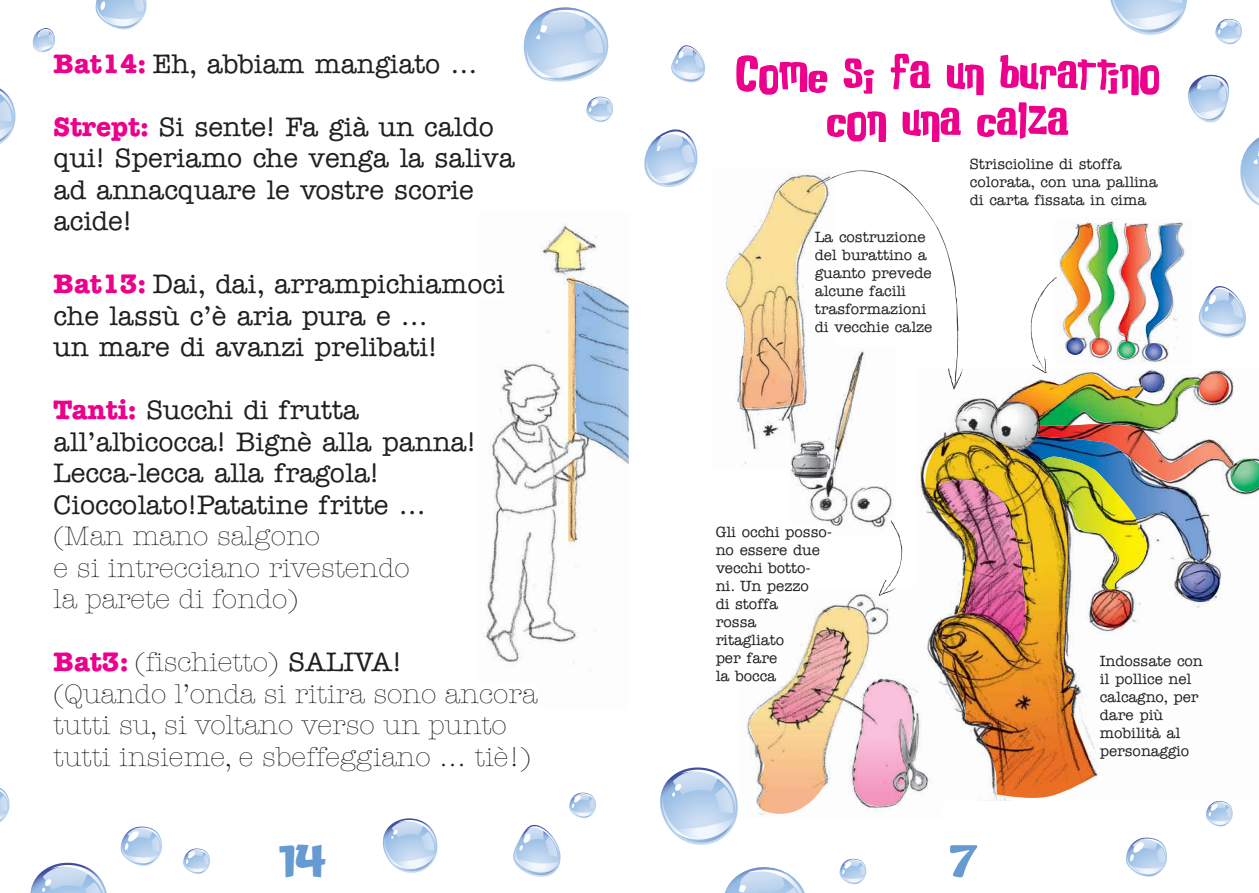
<style>
.page{position:relative;width:1259px;height:893px;background:#fff}
.page>*{position:absolute;margin:0;border:0;box-sizing:border-box;transform-origin:0 0}
.t1{font:45px "Buka Bird";color:#669ad2}
.t2{font:500 27px/31.5px "American Typewriter";color:#231f20}
.t3{font:300 27px/31.5px "American Typewriter";color:#231f20}
.t4{font:500 15px/18px "American Typewriter";color:#231f20}
.s1{font-weight:700;color:#ec008c}
.s2{font-weight:500}
</style>
<div class="page">
<svg style="left:121px;top:827px;width:41px;height:39px"></svg>
<svg style="left:0;top:788px;width:9px;height:34px"></svg>
<svg style="left:96px;top:0;width:50px;height:30px"></svg>
<svg style="left:183px;top:848px;width:27px;height:26px"></svg>
<svg style="left:586px;top:97px;width:27px;height:25px"></svg>
<svg style="left:569px;top:793px;width:27px;height:25px"></svg>
<svg style="left:383px;top:818px;width:54px;height:55px"></svg>
<svg style="left:523px;top:7px;width:86px;height:75px"></svg>
<svg style="left:30px;top:863px;width:77px;height:30px"></svg>
<svg style="left:0;top:88px;width:15px;height:56px"></svg>
<svg style="left:32px;top:28px;width:24px;height:25px"></svg>
<svg style="left:513px;top:824px;width:48px;height:53px"></svg>
<img style="left:483px;top:223px;width:145px;height:448px">
<img style="left:483px;top:275px;width:22px;height:23px">
<img style="left:574px;top:282px;width:54px;height:180px">
<img style="left:568px;top:278px;width:6px;height:165px">
<img style="left:568px;top:460px;width:6px;height:82px">
<img style="left:546px;top:228px;width:43px;height:40px">
<svg style="left:839px;top:859px;width:27px;height:25px"></svg>
<svg style="left:1126px;top:838px;width:41px;height:39px"></svg>
<svg style="left:1206px;top:801px;width:26px;height:26px"></svg>
<svg style="left:1215px;top:19px;width:27px;height:25px"></svg>
<svg style="left:724px;top:867px;width:81px;height:26px"></svg>
<svg style="left:660px;top:767px;width:77px;height:78px"></svg>
<svg style="left:1188px;top:74px;width:71px;height:132px"></svg>
<svg style="left:1110px;top:0;width:77px;height:35px"></svg>
<svg style="left:644px;top:129px;width:54px;height:58px"></svg>
<svg style="left:1198px;top:286px;width:48px;height:52px"></svg>
<svg style="left:671px;top:45px;width:34px;height:38px"></svg>
<svg style="left:950px;top:845px;width:27px;height:32px"></svg>
<svg style="left:736px;top:55px;width:91px;height:40px"></svg>
<svg style="left:843px;top:58px;width:31px;height:36px"></svg>
<svg style="left:890px;top:54px;width:40px;height:35px"></svg>
<svg style="left:947px;top:63px;width:36px;height:32px"></svg>
<svg style="left:1000px;top:55px;width:159px;height:40px"></svg>
<svg style="left:827px;top:111px;width:59px;height:31px"></svg>
<svg style="left:902px;top:108px;width:58px;height:34px"></svg>
<svg style="left:977px;top:102px;width:91px;height:37px"></svg>
<img style="left:791px;top:436px;width:102px;height:92px">
<img style="left:794px;top:469px;width:33px;height:9px">
<img style="left:791px;top:526px;width:35px;height:2px">
<img style="left:836px;top:390px;width:25px;height:62px">
<img style="left:952px;top:369px;width:282px;height:54px">
<img style="left:920px;top:423px;width:36px;height:75px">
<img style="left:1112px;top:457px;width:147px;height:175px">
<img style="left:1095px;top:628px;width:17px;height:151px">
<img style="left:1100px;top:655px;width:12px;height:11px">
<img style="left:1100px;top:673px;width:12px;height:14px">
<img style="left:1100px;top:691px;width:12px;height:14px">
<img style="left:1100px;top:709px;width:12px;height:14px">
<img style="left:1100px;top:727px;width:12px;height:11px">
<img style="left:1100px;top:746px;width:12px;height:13px">
<img style="left:1001px;top:374px;width:140px;height:28px">
<img style="left:1037px;top:378px;width:163px;height:46px">
<img style="left:1038px;top:424px;width:196px;height:57px">
<img style="left:1095px;top:436px;width:113px;height:127px">
<img style="left:1095px;top:457px;width:52px;height:132px">
<img style="left:1180px;top:563px;width:39px;height:39px">
<img style="left:1095px;top:589px;width:36px;height:39px">
<img style="left:1230px;top:459px;width:29px;height:33px">
<img style="left:1199px;top:372px;width:30px;height:31px">
<img style="left:1141px;top:371px;width:22px;height:21px">
<img style="left:956px;top:399px;width:41px;height:34px">
<img style="left:992px;top:402px;width:46px;height:31px">
<img style="left:924px;top:433px;width:171px;height:365px">
<img style="left:931px;top:479px;width:95px;height:165px">
<img style="left:739px;top:174px;width:64px;height:290px">
<img style="left:725px;top:177px;width:78px;height:231px">
<svg style="left:803px;top:170px;width:161px;height:220px"></svg>
<img style="left:806px;top:176px;width:29px;height:19px">
<img style="left:790px;top:348px;width:45px;height:121px">
<img style="left:803px;top:451px;width:14px;height:6px">
<img style="left:801px;top:447px;width:21px;height:4px;border-radius:2px">
<img style="left:793px;top:457px;width:36px;height:12px">
<img style="left:790px;top:348px;width:14px;height:57px">
<img style="left:745px;top:593px;width:171px;height:222px">
<img style="left:745px;top:593px;width:64px;height:1px">
<img style="left:745px;top:598px;width:33px;height:11px">
<img style="left:745px;top:619px;width:2px;height:8px">
<img style="left:745px;top:634px;width:2px;height:14px">
<img style="left:745px;top:652px;width:2px;height:14px">
<img style="left:745px;top:670px;width:2px;height:11px">
<svg style="left:878px;top:520px;width:24px;height:77px"></svg>
<img style="left:878px;top:588px;width:17px;height:8px">
<img style="left:747px;top:607px;width:123px;height:207px">
<img style="left:850px;top:681px;width:63px;height:125px">
<img style="left:769px;top:630px;width:80px;height:92px">
<svg style="left:812px;top:684px;width:65px;height:41px"></svg>
<img style="left:900px;top:718px;width:16px;height:72px">
<img style="left:892px;top:721px;width:24px;height:68px">
<img style="left:916px;top:588px;width:26px;height:210px">
<img style="left:933px;top:620px;width:9px;height:42px">
<img style="left:916px;top:770px;width:11px;height:20px">
<img style="left:916px;top:714px;width:2px;height:32px">
<img style="left:1064px;top:220px;width:123px;height:143px">
<svg style="left:1030px;top:277px;width:27px;height:96px"></svg>
<img style="left:1142px;top:224px;width:43px;height:120px">
<img style="left:1118px;top:225px;width:33px;height:116px">
<img style="left:1085px;top:223px;width:35px;height:116px">
<img style="left:1059px;top:223px;width:36px;height:115px">
<img style="left:1066px;top:338px;width:17px;height:17px">
<img style="left:1091px;top:338px;width:18px;height:17px">
<img style="left:1118px;top:341px;width:17px;height:17px">
<img style="left:1145px;top:343px;width:17px;height:17px">
<h2 class="t2" style="left:54px;top:50px;width:425px"><span class="s1">Bat14:</span> Eh, abbiam mangiato …</h2>
<h2 class="t2" style="left:54px;top:113px;width:463px"><span class="s1">Strept:</span> Si sente! Fa già un caldo qui! Speriamo che venga la saliva ad annacquare le vostre scorie acide!</h2>
<h2 class="t2" style="left:54px;top:271px;width:452px"><span class="s1">Bat13:</span> Dai, dai, arrampichiamoci che lassù c’è aria pura e …<br>un mare di avanzi prelibati!</h2>
<h2 class="t2" style="left:54px;top:397px;width:424px"><span class="s1">Tanti:</span> Succhi di frutta all’albicocca! Bignè alla panna!<br>Lecca-lecca alla fragola!<br>Cioccolato!Patatine fritte …</h2>
<h2 class="t3" style="left:54px;top:523px;width:358px">(Man mano salgono<br>e si intrecciano rivestendo la parete di fondo)</h2>
<h2 class="t3" style="left:54px;top:649px;width:485px"><span class="s1">Bat3:</span> (fischietto) <span class="s2">SALIVA!<br></span>(Quando l’onda si ritira sono ancora tutti su, si voltano verso un punto tutti insieme, e sbeffeggiano … tiè!)</h2>
<h1 class="t1" style="left:279px;top:831px;width:49px">14</h1>
<p class="t4" style="left:814px;top:229px;width:119px">La costruzione del burattino a guanto prevede alcune facili trasformazioni di vecchie calze</p>
<p class="t4" style="left:970px;top:157px;width:189px">Striscioline di stoffa colorata, con una pallina di carta fissata in cima</p>
<p class="t4" style="left:715px;top:524px;width:118px">Gli occhi posso&shy;no essere due vecchi botto&shy;ni. Un pezzo<br>di stoffa<br>rossa<br>ritagliato<br>per fare<br>la bocca</p>
<p class="t4" style="left:1099px;top:653px;width:105px">Indossate con il pollice nel calcagno, per dare più mobilità al personaggio</p>
</div>
